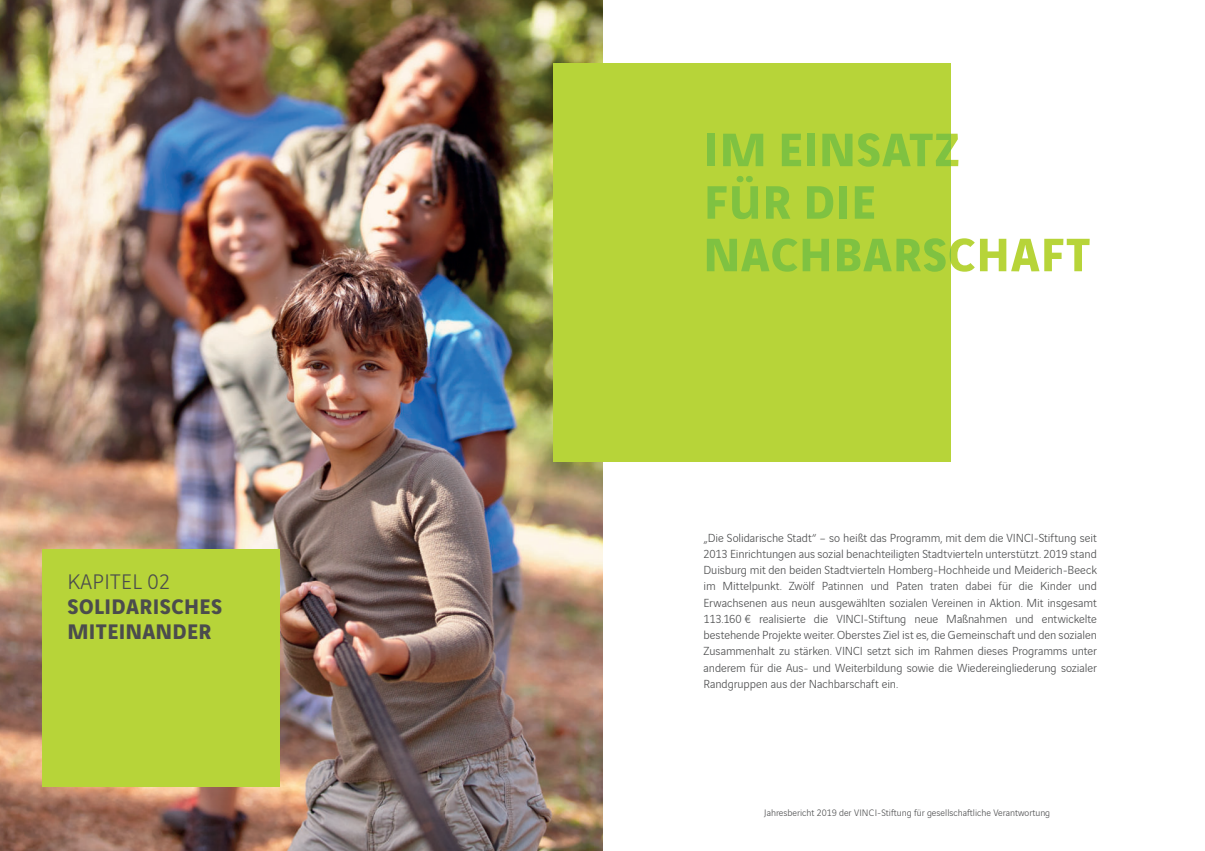
<style>
.page{position:relative;width:1205px;height:851px;background:#fff}
.page>*{position:absolute;margin:0;border:0;box-sizing:border-box;transform-origin:0 0}
.t1{font:700 50px/52.5px "Vinci Sans";letter-spacing:.02em;color:#7fc241}
.t2{font:700 22.5px/25px "Vinci Sans";letter-spacing:.02em;color:#4b4c4d}
.t3{font:300 22.5px "Vinci Sans";letter-spacing:.02em;color:#4b4c4d}
.t4{font:300 12.5px/16.2px "Vinci Sans";letter-spacing:-.005em;color:#4b4c4d;text-align:justify}
.t5{font:300 10px "Vinci Sans";color:#4b4c4d}
</style>
<div class="page">
<img style="left:0;top:0;width:602px;height:850px">
<div style="left:43px;top:549px;width:237px;height:238px;background:#b7d439"></div>
<div style="left:553px;top:64px;width:397px;height:398px;background:#b7d439"></div>
<h2 class="t3" style="left:68px;top:570px;width:104px">KAPITEL 02</h2>
<h2 class="t2" style="left:68px;top:594px;width:156px">SOLIDARISCHES<br>MITEINANDER</h2>
<h1 class="t1" style="left:704px;top:124px;width:388px">IM EINSATZ<br>FÜR DIE<br>NACHBARSCHAFT</h1>
<p class="t4" style="left:703px;top:529px;width:395px">„Die Solidarische Stadt“ – so heißt das Programm, mit dem die VINCI-Stiftung seit 2013 Einrichtungen aus sozial benachteiligten Stadtvierteln unterstützt. 2019 stand Duisburg mit den beiden Stadtvierteln Homberg-Hochheide und Meiderich-Beeck im Mittelpunkt. Zwölf Patinnen und Paten traten dabei für die Kinder und Erwachsenen aus neun ausgewählten sozialen Vereinen in Aktion. Mit insgesamt 113.160 € realisierte die VINCI-Stiftung neue Maßnahmen und entwickelte bestehende Projekte weiter. Oberstes Ziel ist es, die Gemeinschaft und den sozialen Zusammenhalt zu stärken. VINCI setzt sich im Rahmen dieses Programms unter anderem für die Aus- und Weiterbildung sowie die Wieder eingliederung sozialer Randgruppen aus der Nachbarschaft ein.</p>
<p class="t5" style="left:764px;top:807px;width:287px">Jahresbericht 2019 der VINCI-Stiftung für gesellschaftliche Verantwortung</p>
</div>
